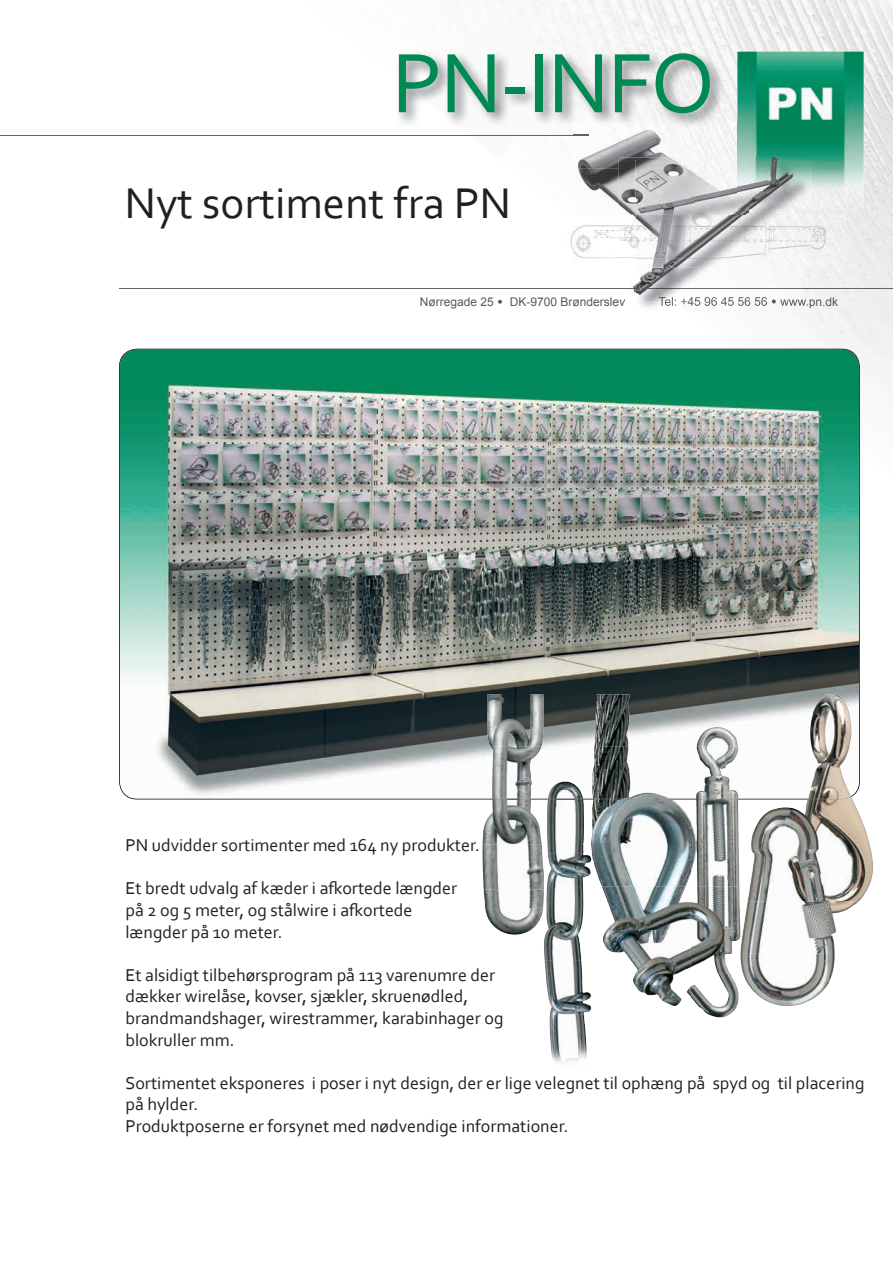
<style>
.page{position:relative;width:893px;height:1263px;background:#fff}
.page>*{position:absolute;margin:0;border:0;box-sizing:border-box;transform-origin:0 0}
.t1{font:88.5px "Corbel";letter-spacing:-.02em;color:#008a53}
.t2{font:45px "Corbel";color:#231f20}
.t3{font:18px/21.6px "Corbel";color:#231f20}
.t4{font:12px "Arial";color:#57585a}
.s1{font-weight:900}
</style>
<div class="page">
<img style="left:824px;top:0;width:69px;height:75px">
<img style="left:726px;top:0;width:98px;height:106px">
<img style="left:864px;top:75px;width:29px;height:81px">
<img style="left:693px;top:0;width:66px;height:50px">
<img style="left:628px;top:0;width:65px;height:50px">
<img style="left:768px;top:156px;width:125px;height:193px">
<img style="left:726px;top:106px;width:11px;height:16px">
<img style="left:802px;top:237px;width:91px;height:112px">
<div style="left:858px;top:317px;width:35px;height:79px;background:#f5f5f4"></div>
<img style="left:811px;top:297px;width:27px;height:11px">
<hr style="left:0;top:135px;width:589px;height:1px;background:#636464">
<hr style="left:119px;top:288px;width:774px;height:1px;background:#636464">
<img style="left:737px;top:52px;width:127px;height:157px">
<img style="left:570px;top:231px;width:44px;height:28px">
<img style="left:811px;top:215px;width:34px;height:53px">
<img style="left:574px;top:129px;width:122px;height:39px">
<img style="left:696px;top:122px;width:53px;height:36px">
<img style="left:578px;top:168px;width:41px;height:37px">
<svg style="left:574px;top:135px;width:15px;height:1px"></svg>
<img style="left:574px;top:225px;width:45px;height:33px">
<img style="left:644px;top:306px;width:11px;height:2px">
<img style="left:768px;top:209px;width:43px;height:102px">
<img style="left:802px;top:160px;width:9px;height:49px">
<img style="left:640px;top:301px;width:33px;height:5px">
<img style="left:674px;top:301px;width:93px;height:5px">
<img style="left:777px;top:297px;width:34px;height:11px">
<img style="left:632px;top:283px;width:4px;height:10px">
<img style="left:749px;top:158px;width:53px;height:2px">
<img style="left:619px;top:158px;width:118px;height:28px">
<img style="left:619px;top:186px;width:17px;height:72px">
<svg style="left:737px;top:158px;width:12px;height:2px"></svg>
<img style="left:636px;top:160px;width:166px;height:55px">
<img style="left:636px;top:215px;width:124px;height:82px">
<img style="left:760px;top:215px;width:42px;height:86px">
<img style="left:636px;top:288px;width:166px;height:1px">
<img style="left:639px;top:297px;width:30px;height:4px">
<img style="left:669px;top:297px;width:98px;height:4px">
<svg style="left:772px;top:299px;width:4px;height:4px"></svg>
<img style="left:777px;top:297px;width:25px;height:4px">
<img style="left:737px;top:160px;width:12px;height:49px">
<img style="left:636px;top:215px;width:113px;height:43px">
<img style="left:655px;top:50px;width:71px;height:72px">
<img style="left:422px;top:50px;width:233px;height:78px">
<img style="left:461px;top:50px;width:129px;height:79px">
<img style="left:596px;top:104px;width:38px;height:18px">
<img style="left:396px;top:50px;width:64px;height:47px">
<img style="left:574px;top:122px;width:152px;height:7px">
<img style="left:119px;top:349px;width:741px;height:450px">
<img style="left:591px;top:799px;width:148px;height:88px">
<img style="left:602px;top:886px;width:130px;height:88px">
<img style="left:633px;top:974px;width:49px;height:32px">
<img style="left:692px;top:974px;width:36px;height:32px">
<img style="left:594px;top:694px;width:35px;height:53px">
<img style="left:696px;top:727px;width:42px;height:72px">
<img style="left:592px;top:746px;width:3px;height:53px">
<img style="left:641px;top:792px;width:29px;height:7px">
<img style="left:593px;top:799px;width:145px;height:1px">
<img style="left:482px;top:799px;width:60px;height:45px">
<img style="left:482px;top:844px;width:62px;height:46px">
<img style="left:484px;top:889px;width:60px;height:45px">
<img style="left:487px;top:694px;width:44px;height:44px">
<img style="left:491px;top:746px;width:50px;height:53px">
<img style="left:492px;top:799px;width:39px;height:1px">
<img style="left:755px;top:799px;width:53px;height:28px">
<img style="left:829px;top:797px;width:44px;height:104px">
<img style="left:747px;top:849px;width:82px;height:52px">
<img style="left:740px;top:901px;width:89px;height:53px">
<img style="left:829px;top:901px;width:30px;height:81px">
<img style="left:740px;top:954px;width:70px;height:52px">
<img style="left:810px;top:694px;width:18px;height:84px">
<img style="left:808px;top:796px;width:43px;height:3px">
<img style="left:660px;top:719px;width:11px;height:35px">
<img style="left:547px;top:782px;width:37px;height:71px">
<img style="left:546px;top:853px;width:45px;height:54px">
<img style="left:544px;top:907px;width:39px;height:54px">
<img style="left:545px;top:961px;width:46px;height:54px">
<img style="left:550px;top:1014px;width:12px;height:49px">
<img style="left:548px;top:799px;width:35px;height:1px">
<h1 class="t1" style="left:392px;top:28px;width:325px">PN-INFO</h1>
<h2 class="t2" style="left:125px;top:176px;width:388px">Nyt sortiment fra PN</h2>
<p class="t4" style="left:420px;top:294px;width:207px">Nørregade 25 <span class="s1">•</span> DK-9700 Brønderslev</p>
<p class="t3" style="left:125px;top:834px;width:356px">PN udvidder sortimenter med 164 ny produkter.</p>
<p class="t3" style="left:125px;top:877px;width:333px">Et bredt udvalg af kæder i afkortede længder på 2 og 5 meter, og stålwire i afkortede længder på 10 meter.</p>
<p class="t3" style="left:125px;top:963px;width:380px">Et alsidigt tilbehørsprogram på 113 varenumre der dækker wirelåse, kovser, sjækler, skruenødled, brandmandshager, wirestrammer, karabinhager og blokruller mm.</p>
<p class="t3" style="left:125px;top:1071px;width:741px">Sortimentet eksponeres i poser i nyt design, der er lige velegnet til ophæng på spyd og til placering på hylder.<br>Produktposerne er forsynet med nødvendige informationer.</p>
</div>
